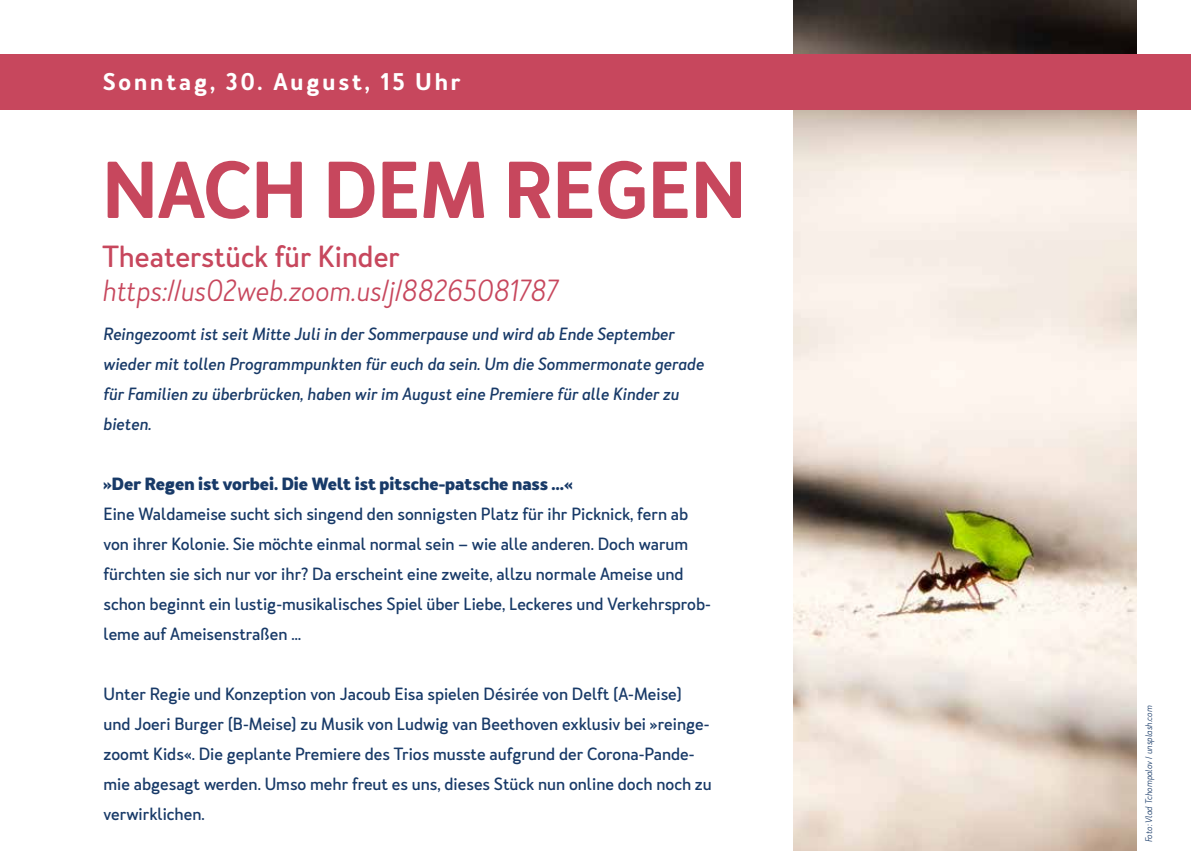
<style>
.page{position:relative;width:1191px;height:851px;background:#fff}
.page>*{position:absolute;margin:0;border:0;box-sizing:border-box;transform-origin:0 0}
.t1{font:600 75px "Merlo Neue";color:#c7475d}
.t2{font:italic 300 28.5px "Merlo Neue";color:#c7475d}
.t3{font:500 28.5px "Merlo Neue";color:#c7475d}
.t4{font:600 22.5px "Merlo Neue";letter-spacing:.13em;color:#fff}
.t5{font:500 16.5px/30px "Merlo Neue";color:#183a68}
.t6{font:italic 500 16.5px/30px "Merlo Neue";color:#183a68}
.t7{font:700 16.5px "Merlo Neue";color:#183a68}
.t8{font:italic 300 9px "Merlo Neue";color:#183a68}
</style>
<div class="page">
<img style="left:794px;top:0;width:343px;height:850px">
<div style="left:0;top:54px;width:1191px;height:55px;background:#c7475d"></div>
<h3 class="t4" style="left:103px;top:67px;width:359px">Sonntag, 30. August, 15 Uhr</h3>
<h1 class="t1" style="left:102px;top:141px;width:645px">NACH DEM REGEN</h1>
<h2 class="t3" style="left:102px;top:238px;width:299px">Theaterstück für Kinder</h2>
<h2 class="t2" style="left:102px;top:273px;width:457px">https://us02web.zoom.us/j/88265081787</h2>
<p class="t6" style="left:103px;top:319px;width:602px">Reingezoomt ist seit Mitte Juli in der Sommerpause und wird ab Ende September wieder mit tollen Programmpunkten für euch da sein. Um die Sommermonate gerade für Familien zu überbrücken, haben wir im August eine Premiere für alle Kinder zu bieten.</p>
<p class="t7" style="left:103px;top:472px;width:470px">»Der Regen ist vorbei. Die Welt ist pitsche-patsche nass …«</p>
<p class="t5" style="left:103px;top:499px;width:609px">Eine Waldameise sucht sich singend den sonnigsten Platz für ihr Picknick, fern ab von ihrer Kolonie. Sie möchte einmal normal sein – wie alle anderen. Doch warum fürchten sie sich nur vor ihr? Da erscheint eine zweite, allzu normale Ameise und schon beginnt ein lustig-musikalisches Spiel über Liebe, Leckeres und Verkehrsprob&shy;leme auf Ameisenstraßen …</p>
<p class="t5" style="left:103px;top:679px;width:610px">Unter Regie und Konzeption von Jacoub Eisa spielen Désirée von Delft (A-Meise) und Joeri Burger (B-Meise) zu Musik von Ludwig van Beethoven exklusiv bei »reinge&shy;zoomt Kids«. Die geplante Premiere des Trios musste aufgrund der Corona-Pande&shy;mie abgesagt werden. Umso mehr freut es uns, dieses Stück nun online doch noch zu verwirklichen.</p>
<p class="t8" style="left:1143px;top:842px;width:139px;rotate:-90deg">Foto: Vlad Tchompalov / unsplash.com</p>
</div>
